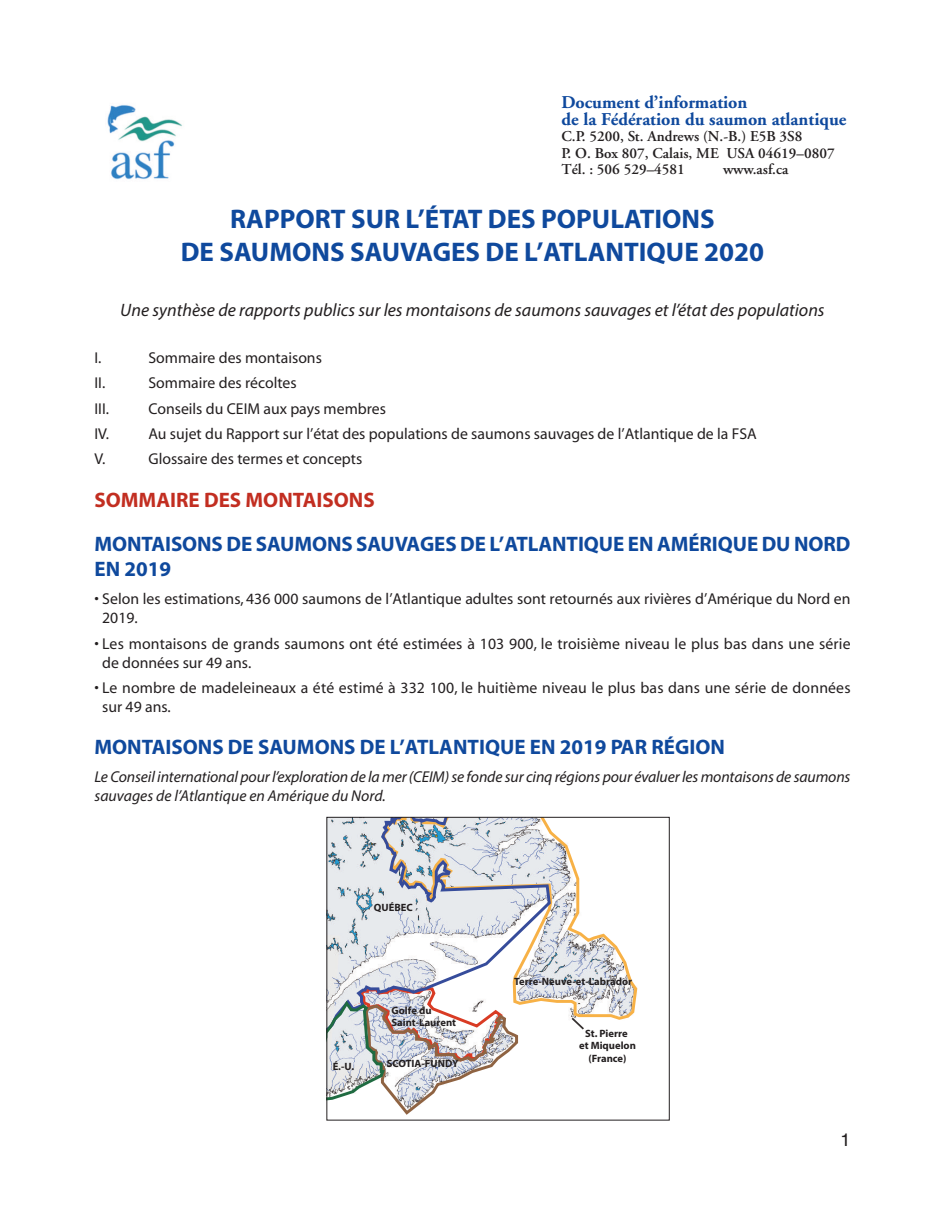
<style>
.page{position:relative;width:945px;height:1215px;background:#fff}
.page>*{position:absolute;margin:0;border:0;box-sizing:border-box;transform-origin:0 0}
.t1{font:700 27px/32.4px "Myriad";color:#0f499d;text-align:center}
.t2{font:700 21px/25.2px "Myriad";letter-spacing:-.005em;color:#0f499d}
.t3{font:700 21px "Myriad";color:#c22e21}
.t4{font:italic 18px "Myriad Pro";color:#231f20}
.t5{font:700 18px/16.5px "Adobe Garamond";color:#0f499d}
.t6{font:18px "Helvetica";color:#231f20}
.t7{font:15.75px/18.9px "Myriad";color:#231f20}
.t8{font:italic 15.75px/18.9px "Myriad Pro";letter-spacing:-.01em;color:#231f20}
.t9{font:600 15px/16.5px "Adobe Garamond";color:#231f20}
.t10{font:700 10.65px/12.8px "Myriad Pro";color:#231f20}
</style>
<div class="page">
<img style="left:107px;top:105px;width:75px;height:75px">
<svg style="left:552px;top:832px;width:86px;height:188px"></svg>
<svg style="left:328px;top:819px;width:224px;height:186px"></svg>
<svg style="left:328px;top:985px;width:192px;height:130px"></svg>
<svg style="left:570px;top:1016px;width:16px;height:14px"></svg>
<div style="left:326px;top:817px;width:344px;height:303px;border:1px solid #231f20"></div>
<p class="t5" style="left:561px;top:96px;width:286px">Document d’information<br>de la Fédération du saumon atlantique</p>
<p class="t9" style="left:561px;top:130px;width:275px">C.P. 5200, St. Andrews (N.-B.) E5B 3S8<br>P. O. Box 807, Calais, ME USA 04619–0807<br>Tél. : 506 529–4581</p>
<p class="t9" style="left:723px;top:163px;width:67px">www.asf.ca</p>
<h1 class="t1" style="left:181px;top:205px;width:585px">RAPPORT SUR L’ÉTAT DES POPULATIONS<br>DE SAUMONS SAUVAGES DE L’ATLANTIQUE 2020</h1>
<p class="t4" style="left:120px;top:303px;width:706px">Une synthèse de rapports publics sur les montaisons de saumons sauvages et l’état des populations</p>
<p class="t7" style="left:94px;top:350px;width:9px">I.</p>
<p class="t7" style="left:148px;top:350px;width:175px">Sommaire des montaisons</p>
<p class="t7" style="left:94px;top:375px;width:12px">II.</p>
<p class="t7" style="left:148px;top:375px;width:150px">Sommaire des récoltes</p>
<p class="t7" style="left:94px;top:400px;width:16px">III.</p>
<p class="t7" style="left:148px;top:400px;width:239px">Conseils du CEIM aux pays membres</p>
<p class="t7" style="left:94px;top:426px;width:16px">IV.</p>
<p class="t7" style="left:148px;top:426px;width:610px">Au sujet du Rapport sur l’état des populations de saumons sauvages de l’Atlantique de la FSA</p>
<p class="t7" style="left:94px;top:451px;width:12px">V.</p>
<p class="t7" style="left:149px;top:451px;width:215px">Glossaire des termes et concepts</p>
<h2 class="t3" style="left:94px;top:492px;width:282px">SOMMAIRE DES MONTAISONS</h2>
<h2 class="t2" style="left:94px;top:533px;width:757px">MONTAISONS DE SAUMONS SAUVAGES DE L’ATLANTIQUE EN AMÉRIQUE DU NORD<br>EN 2019</h2>
<p class="t7" style="left:102px;top:591px;width:750px;text-indent:-8px">• Selon les estimations, 436 000 saumons de l’Atlantique adultes sont retournés aux rivières d’Amérique du Nord en<br>2019.</p>
<p class="t7" style="left:102px;top:635px;width:750px;text-indent:-8px">• Les montaisons de grands saumons ont été estimées à 103 900, le troisième niveau le plus bas dans une série de données sur 49 ans.</p>
<p class="t7" style="left:102px;top:680px;width:750px;text-indent:-8px">• Le nombre de madeleineaux a été estimé à 332 100, le huitième niveau le plus bas dans une série de données sur 49 ans.</p>
<h2 class="t2" style="left:94px;top:736px;width:632px">MONTAISONS DE SAUMONS DE L’ATLANTIQUE EN 2019 PAR RÉGION</h2>
<p class="t8" style="left:94px;top:769px;width:758px">Le Conseil international pourl’exploration de la mer(CEIM)se fonde sur cinq régions pour évaluerles montaisons de saumons sauvages de l’Atlantique en Amérique du Nord.</p>
<p class="t10" style="left:374px;top:902px;width:40px">QUÉBEC</p>
<p class="t10" style="left:333px;top:1061px;width:23px">É.-U.</p>
<p class="t10" style="left:392px;top:1005px;width:66px">Golfe du<br>Saint-Laurent</p>
<p class="t10" style="left:387px;top:1057px;width:73px">SCOTIA-FUNDY</p>
<p class="t10" style="left:514px;top:976px;width:120px">Terre-Neuve-et-Labrador</p>
<p class="t10" style="left:579px;top:1027px;width:58px;text-align:center">St. Pierre<br>et Miquelon (France)</p>
<p class="t6" style="left:840px;top:1130px;width:12px">1</p>
</div>
